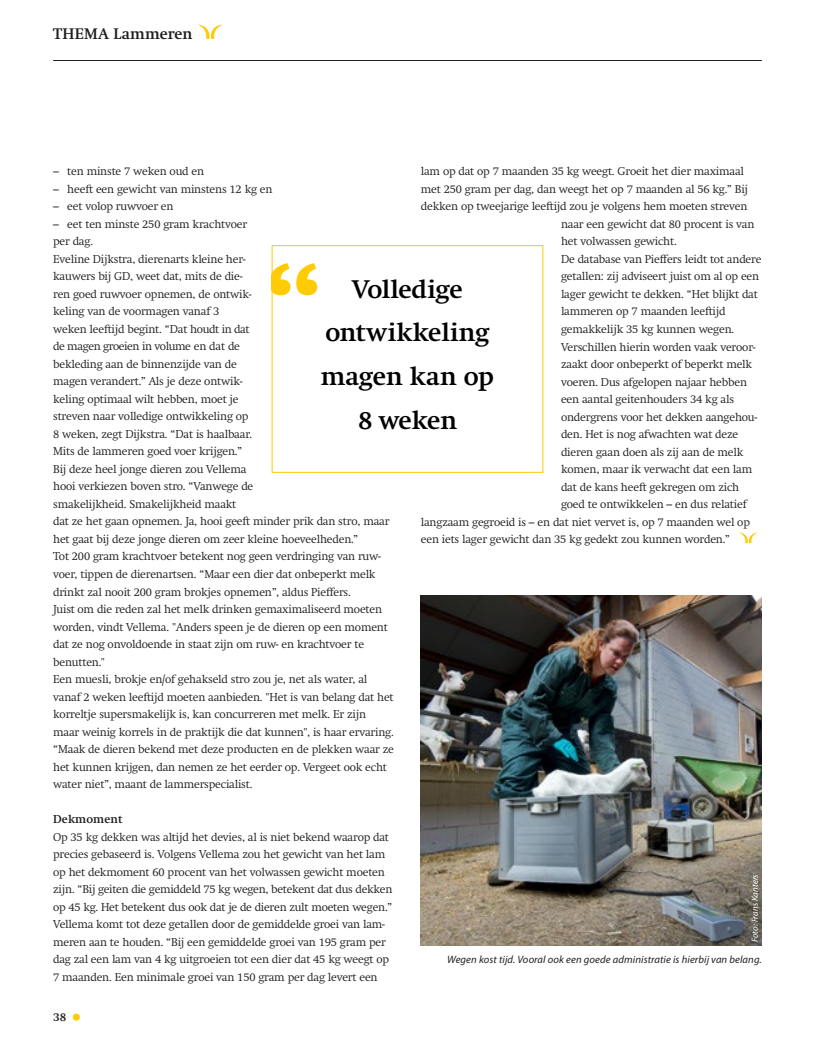
<style>
.page{position:relative;width:815px;height:1046px;background:#fff}
.page>*{position:absolute;margin:0;border:0;box-sizing:border-box;transform-origin:0 0}
.t1{font:700 25px/43.8px "Swift";letter-spacing:-.005em;color:#000;text-align:center}
.t2{font:700 15px "Swift";letter-spacing:.015em;color:#1f1e20}
.t3{font:300 11.25px/17.5px "Swift";letter-spacing:-.015em;color:#231f20}
.t4{font:700 11.25px "Swift";letter-spacing:.01em;color:#231f20}
.t5{font:700 11.25px "Swift";color:#1f1e20}
.t6{font:italic 10.62px "Myriad Pro";letter-spacing:.01em;color:#231f20}
.t7{font:italic 8.75px "Myriad Pro";letter-spacing:.01em;color:#fff}
</style>
<div class="page">
<hr style="left:53px;top:60px;width:709px;height:1px;background:#231f20">
<svg style="left:198px;top:25px;width:25px;height:14px"></svg>
<div style="left:73px;top:1013px;width:7px;height:7px;background:#ffcb05;border-radius:50%"></div>
<svg style="left:274px;top:263px;width:43px;height:32px"></svg>
<div style="left:272px;top:245px;width:271px;height:227px;border:1px solid #ffcb05"></div>
<img style="left:421px;top:595px;width:341px;height:350px">
<svg style="left:739px;top:532px;width:19px;height:11px"></svg>
<h2 class="t2" style="left:53px;top:25px;width:141px">THEMA Lammeren</h2>
<p class="t3" style="left:53px;top:162px;width:153px">– ten minste 7 weken oud en</p>
<p class="t3" style="left:53px;top:180px;width:221px">– heeft een gewicht van minstens 12 kg en</p>
<p class="t3" style="left:53px;top:197px;width:122px">– eet volop ruwvoer en</p>
<p class="t3" style="left:53px;top:215px;width:342px">– eet ten minste 250 gram krachtvoer<br>per dag.<br>Eveline Dijkstra, dierenarts kleine her-<br>kauwers bij GD, weet dat, mits de die-<br>ren goed ruwvoer opnemen, de ontwik-<br>keling van de voormagen vanaf 3<br>weken leeftijd begint. “Dat houdt in dat<br>de magen groeien in volume en dat de<br>bekleding aan de binnenzijde van de<br>magen verandert.” Als je deze ontwik-<br>keling optimaal wilt hebben, moet je<br>streven naar volledige ontwikkeling op<br>8 weken, zegt Dijkstra. “Dat is haalbaar.<br>Mits de lammeren goed voer krijgen.”<br>Bij deze heel jonge dieren zou Vellema<br>hooi verkiezen boven stro. “Vanwege de<br>smakelijkheid. Smakelijkheid maakt<br>dat ze het gaan opnemen. Ja, hooi geeft minder prik dan stro, maar het gaat bij deze jonge dieren om zeer kleine hoeveelheden.”<br>Tot 200 gram krachtvoer betekent nog geen verdringing van ruw&shy;voer, tippen de dierenartsen. “Maar een dier dat onbeperkt melk drinkt zal nooit 200 gram brokjes opnemen”, aldus Pieffers.<br>Juist om die reden zal het melk drinken gemaximaliseerd moeten worden, vindt Vellema. "Anders speen je de dieren op een moment dat ze nog onvoldoende in staat zijn om ruw- en krachtvoer te benutten."<br>Een muesli, brokje en/of gehakseld stro zou je, net als water, al vanaf 2 weken leeftijd moeten aanbieden. "Het is van belang dat het korreltje supersmakelijk is, kan concurreren met melk. Er zijn maar weinig korrels in de praktijk die dat kunnen", is haar ervaring. “Maak de dieren bekend met deze producten en de plekken waar ze het kunnen krijgen, dan nemen ze het eerder op. Vergeet ook echt water niet”, maant de lammerspecialist.</p>
<p class="t4" style="left:53px;top:812px;width:71px">Dekmoment</p>
<p class="t3" style="left:53px;top:828px;width:341px">Op 35 kg dekken was altijd het devies, al is niet bekend waarop dat precies gebaseerd is. Volgens Vellema zou het gewicht van het lam op het dekmoment 60 procent van het volwassen gewicht moeten zijn. “Bij geiten die gemiddeld 75 kg wegen, betekent dat dus dekken op 45 kg. Het betekent dus ook dat je de dieren zult moeten wegen.” Vellema komt tot deze getallen door de gemiddelde groei van lam&shy;meren aan te houden. “Bij een gemiddelde groei van 195 gram per dag zal een lam van 4 kg uitgroeien tot een dier dat 45 kg weegt op 7 maanden. Een minimale groei van 150 gram per dag levert een</p>
<p class="t3" style="left:421px;top:163px;width:325px">lam op dat op 7 maanden 35 kg weegt. Groeit het dier maximaal</p>
<p class="t3" style="left:421px;top:180px;width:329px">met 250 gram per dag, dan weegt het op 7 maanden al 56 kg.” Bij</p>
<p class="t3" style="left:421px;top:198px;width:328px">dekken op tweejarige leeftijd zou je volgens hem moeten streven</p>
<p class="t3" style="left:561px;top:215px;width:195px">naar een gewicht dat 80 procent is van</p>
<p class="t3" style="left:561px;top:233px;width:117px">het volwassen gewicht.</p>
<p class="t3" style="left:561px;top:250px;width:202px">De database van Pieffers leidt tot andere</p>
<p class="t3" style="left:561px;top:268px;width:200px">getallen: zij adviseert juist om al op een</p>
<p class="t3" style="left:561px;top:285px;width:198px">lager gewicht te dekken. “Het blijkt dat</p>
<p class="t3" style="left:561px;top:303px;width:166px">lammeren op 7 maanden leeftijd</p>
<p class="t3" style="left:561px;top:320px;width:175px">gemakkelijk 35 kg kunnen wegen.</p>
<p class="t3" style="left:561px;top:338px;width:196px">Verschillen hierin worden vaak veroor-</p>
<p class="t3" style="left:561px;top:355px;width:193px">zaakt door onbeperkt of beperkt melk</p>
<p class="t3" style="left:561px;top:373px;width:187px">voeren. Dus afgelopen najaar hebben</p>
<p class="t3" style="left:561px;top:390px;width:175px">een aantal geitenhouders 34 kg als</p>
<p class="t3" style="left:561px;top:408px;width:198px">ondergrens voor het dekken aangehou-</p>
<p class="t3" style="left:561px;top:425px;width:179px">den. Het is nog afwachten wat deze</p>
<p class="t3" style="left:561px;top:443px;width:184px">dieren gaan doen als zij aan de melk</p>
<p class="t3" style="left:561px;top:460px;width:193px">komen, maar ik verwacht dat een lam</p>
<p class="t3" style="left:561px;top:478px;width:180px">dat de kans heeft gekregen om zich</p>
<p class="t3" style="left:561px;top:495px;width:187px">goed te ontwikkelen – en dus relatief</p>
<p class="t3" style="left:421px;top:513px;width:331px">langzaam gegroeid is – en dat niet vervet is, op 7 maanden wel op</p>
<p class="t3" style="left:421px;top:530px;width:311px">een iets lager gewicht dan 35 kg gedekt zou kunnen worden.”</p>
<h1 class="t1" style="left:321px;top:267px;width:175px">Volledige ontwikkeling magen kan op<br>8 weken</h1>
<p class="t7" style="left:749px;top:941px;width:69px;rotate:-90deg">Foto: Frans Kanters</p>
<p class="t6" style="left:447px;top:952px;width:316px">Wegen kost tijd. Vooral ook een goede administratie is hierbij van belang.</p>
<p class="t5" style="left:53px;top:1009px;width:15px">38</p>
</div>
